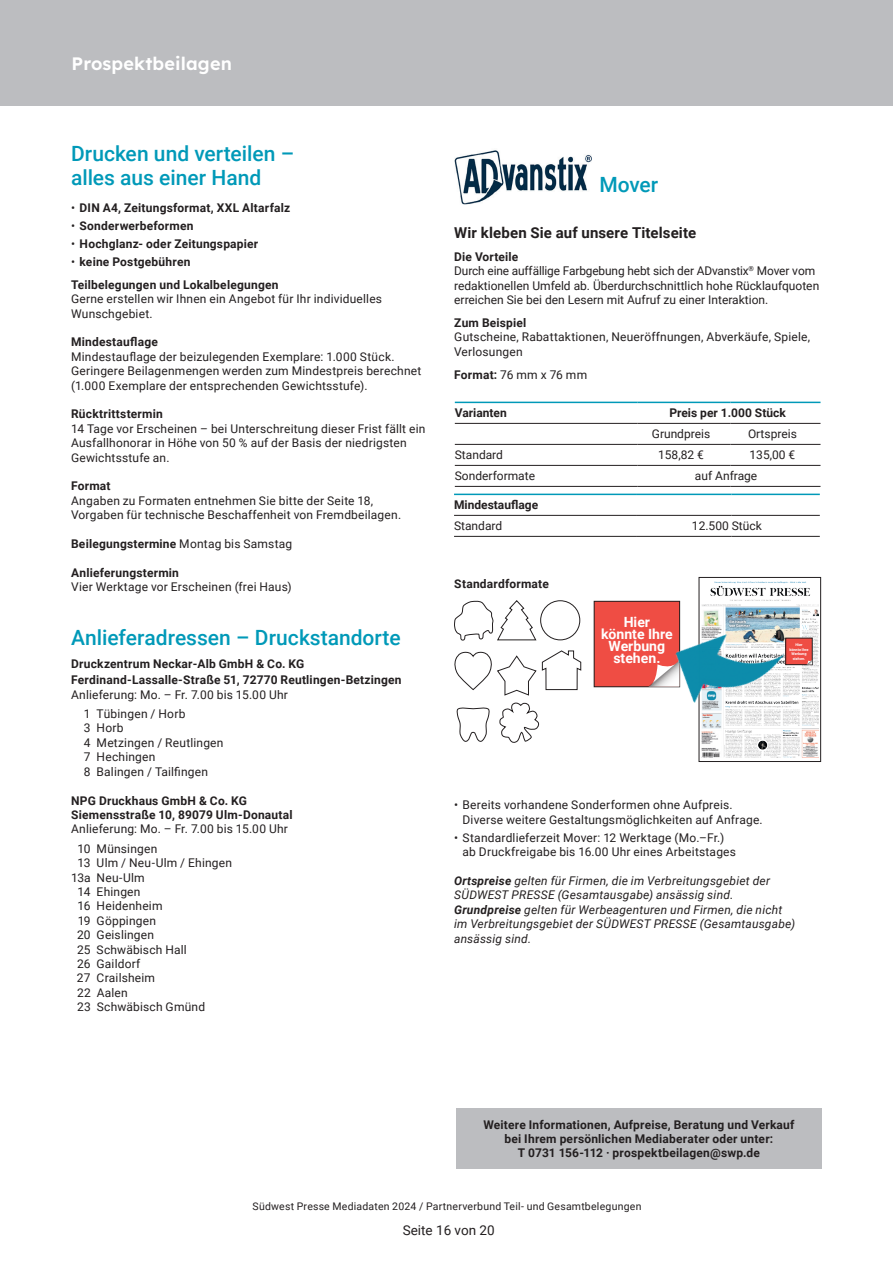
<style>
.page{position:relative;width:893px;height:1263px;background:#fff}
.page>*{position:absolute;margin:0;border:0;box-sizing:border-box;transform-origin:0 0}
.t1{font:500 21px/24px "Roboto";color:#0099b8}
.t2{font:600 18px "Lexend";letter-spacing:.01em;color:#fff}
.t3{font:700 15px "Roboto";letter-spacing:.01em;color:#231f20}
.t4{font:700 14.1px/12px "Roboto";color:#fff;text-align:center}
.t5{font:13.5px "Roboto";color:#231f20}
.t6{font:12px/14.4px "Roboto";letter-spacing:.015em;color:#231f20}
.t7{font:700 12px/14.4px "Roboto";letter-spacing:.015em;color:#231f20}
.t8{font:italic 12px/14.4px "Roboto";letter-spacing:.015em;color:#231f20}
.t9{font:10.5px "Roboto";letter-spacing:.02em;color:#231f20}
.t10{font:700 3.75px/4.5px "Roboto";color:#fff;text-align:center}
.s1{font-weight:400}
.s2{font-weight:700}
.s3{font-style:normal}
</style>
<div class="page">
<div style="left:0;top:0;width:893px;height:106px;background:#bcbdc0"></div>
<div style="left:594px;top:601px;width:86px;height:86px;background:#ef4d44"></div>
<div style="left:594px;top:601px;width:86px;height:86px;border:1px solid #231f20"></div>
<svg style="left:648px;top:664px;width:12px;height:23px"></svg>
<img style="left:701px;top:581px;width:117px;height:177px">
<div style="left:699px;top:577px;width:122px;height:185px;border:1px solid #231f20"></div>
<div style="left:786px;top:638px;width:26px;height:27px;background:#ef4d44"></div>
<div style="left:785px;top:638px;width:27px;height:27px;border:1px solid #231f20"></div>
<svg style="left:806px;top:660px;width:6px;height:4px"></svg>
<img style="left:660px;top:612px;width:124px;height:116px">
<hr style="left:455px;top:402px;width:183px;height:1px;background:#0099b8">
<hr style="left:638px;top:402px;width:92px;height:1px;background:#0099b8">
<hr style="left:730px;top:402px;width:90px;height:1px;background:#0099b8">
<hr style="left:455px;top:444px;width:183px;height:1px;background:#231f20">
<hr style="left:638px;top:444px;width:92px;height:1px;background:#231f20">
<hr style="left:730px;top:444px;width:90px;height:1px;background:#231f20">
<hr style="left:455px;top:465px;width:183px;height:1px;background:#231f20">
<hr style="left:638px;top:465px;width:92px;height:1px;background:#231f20">
<hr style="left:730px;top:465px;width:90px;height:1px;background:#231f20">
<hr style="left:455px;top:423px;width:183px;height:1px;background:#231f20">
<hr style="left:638px;top:423px;width:92px;height:1px;background:#231f20">
<hr style="left:730px;top:423px;width:90px;height:1px;background:#231f20">
<hr style="left:455px;top:486px;width:183px;height:1px;background:#231f20">
<hr style="left:638px;top:486px;width:92px;height:1px;background:#231f20">
<hr style="left:730px;top:486px;width:90px;height:1px;background:#231f20">
<svg style="left:454px;top:600px;width:127px;height:142px"></svg>
<div style="left:456px;top:1108px;width:366px;height:61px;background:#bcbdc0"></div>
<hr style="left:454px;top:494px;width:183px;height:1px;background:#0099b8">
<hr style="left:637px;top:494px;width:94px;height:1px;background:#0099b8">
<hr style="left:731px;top:494px;width:89px;height:1px;background:#0099b8">
<hr style="left:454px;top:536px;width:183px;height:1px;background:#231f20">
<hr style="left:637px;top:536px;width:94px;height:1px;background:#231f20">
<hr style="left:731px;top:536px;width:89px;height:1px;background:#231f20">
<hr style="left:454px;top:515px;width:183px;height:1px;background:#231f20">
<hr style="left:637px;top:515px;width:94px;height:1px;background:#231f20">
<hr style="left:731px;top:515px;width:89px;height:1px;background:#231f20">
<img style="left:454px;top:150px;width:138px;height:55px">
<h2 class="t2" style="left:71px;top:51px;width:162px">Prospektbeilagen</h2>
<h1 class="t1" style="left:71px;top:141px;width:225px">Drucken und verteilen – alles aus einer Hand</h1>
<p class="t7" style="left:71px;top:200px;width:221px"><span class="s1">•</span> DIN A4, Zeitungsformat, XXL Altarfalz</p>
<p class="t7" style="left:71px;top:218px;width:124px"><span class="s1">•</span> Sonderwerbeformen</p>
<p class="t7" style="left:71px;top:236px;width:189px"><span class="s1">•</span> Hochglanz- oder Zeitungspapier</p>
<p class="t7" style="left:71px;top:250px;width:209px;line-height:23px"><span class="s1">•</span> keine Postgebühren<br>Teilbelegungen und Lokalbelegungen</p>
<p class="t6" style="left:71px;top:291px;width:312px">Gerne erstellen wir Ihnen ein Angebot für Ihr individuelles<br>Wunschgebiet.</p>
<p class="t7" style="left:71px;top:334px;width:88px">Mindestauflage</p>
<p class="t6" style="left:71px;top:349px;width:352px">Mindestauflage der beizulegenden Exemplare: 1.000 Stück.<br>Geringere Beilagenmengen werden zum Mindestpreis berechnet (1.000 Exemplare der entsprechenden Gewichtsstufe).</p>
<p class="t7" style="left:71px;top:406px;width:93px">Rücktrittstermin</p>
<p class="t6" style="left:71px;top:421px;width:356px">14 Tage vor Erscheinen – bei Unterschreitung dieser Frist fällt ein<br>Ausfallhonorar in Höhe von 50 % auf der Basis der niedrigsten<br>Gewichtsstufe an.</p>
<p class="t7" style="left:71px;top:478px;width:41px">Format</p>
<p class="t6" style="left:71px;top:493px;width:332px">Angaben zu Formaten entnehmen Sie bitte der Seite 18,<br>Vorgaben für technische Beschaffenheit von Fremdbeilagen.</p>
<p class="t7" style="left:71px;top:536px;width:223px">Beilegungstermine <span class="s1">Montag bis Samstag</span></p>
<p class="t7" style="left:71px;top:565px;width:109px">Anlieferungstermin</p>
<p class="t6" style="left:71px;top:579px;width:222px">Vier Werktage vor Erscheinen (frei Haus)</p>
<h1 class="t1" style="left:71px;top:624px;width:331px">Anlieferadressen – Druckstandorte</h1>
<p class="t7" style="left:71px;top:655px;width:332px;line-height:16.5px">Druckzentrum Neckar-Alb GmbH &amp; Co. KG<br>Ferdinand-Lassalle-Straße 51, 72770 Reutlingen-Betzingen</p>
<p class="t6" style="left:84px;top:684px;width:206px;line-height:19.5px;text-indent:-13px">Anlieferung: Mo. – Fr. 7.00 bis 15.00 Uhr<br>1 Tübingen / Horb</p>
<p class="t6" style="left:84px;top:720px;width:141px">3 Horb<br>4 Metzingen / Reutlingen<br>7 Hechingen<br>8 Balingen / Tailfingen</p>
<p class="t7" style="left:71px;top:792px;width:223px">NPG Druckhaus GmbH &amp; Co. KG<br>Siemensstraße 10, 89079 Ulm-Donautal</p>
<p class="t6" style="left:78px;top:819px;width:212px;line-height:19.5px;text-indent:-6px">Anlieferung: Mo. – Fr. 7.00 bis 15.00 Uhr<br>10 Münsingen</p>
<p class="t6" style="left:78px;top:855px;width:156px">13 Ulm / Neu-Ulm / Ehingen</p>
<p class="t6" style="left:71px;top:870px;width:75px">13a Neu-Ulm</p>
<p class="t6" style="left:78px;top:884px;width:65px">14 Ehingen</p>
<p class="t6" style="left:78px;top:898px;width:86px">16 Heidenheim</p>
<p class="t6" style="left:78px;top:913px;width:80px">19 Göppingen</p>
<p class="t6" style="left:77px;top:927px;width:79px">20 Geislingen</p>
<p class="t6" style="left:77px;top:942px;width:111px">25 Schwäbisch Hall</p>
<p class="t6" style="left:77px;top:956px;width:65px">26 Gaildorf</p>
<p class="t6" style="left:77px;top:970px;width:80px">27 Crailsheim</p>
<p class="t6" style="left:77px;top:985px;width:52px">22 Aalen</p>
<p class="t6" style="left:77px;top:999px;width:130px">23 Schwäbisch Gmünd</p>
<h1 class="t1" style="left:599px;top:172px;width:60px">Mover</h1>
<p class="t3" style="left:454px;top:222px;width:243px">Wir kleben Sie auf unsere Titelseite</p>
<p class="t6" style="left:454px;top:249px;width:367px"><span class="s2">Die Vorteile<br></span>Durch eine auffällige Farbgebung hebt sich der ADvanstix<sup>®</sup> Mover vom redaktionellen Umfeld ab. Überdurchschnittlich hohe Rücklaufquoten erreichen Sie bei den Lesern mit Aufruf zu einer Interaktion.</p>
<p class="t7" style="left:454px;top:315px;width:74px">Zum Beispiel</p>
<p class="t6" style="left:454px;top:329px;width:357px">Gutscheine, Rabattaktionen, Neueröffnungen, Abverkäufe, Spiele,<br>Verlosungen</p>
<p class="t6" style="left:454px;top:367px;width:134px"><span class="s2">Format:</span> 76 mm x 76 mm</p>
<p class="t7" style="left:455px;top:405px;width:53px">Varianten</p>
<p class="t7" style="left:669px;top:405px;width:118px">Preis per 1.000 Stück</p>
<p class="t6" style="left:652px;top:426px;width:60px">Grundpreis</p>
<p class="t6" style="left:748px;top:426px;width:50px">Ortspreis</p>
<p class="t6" style="left:455px;top:447px;width:50px">Standard</p>
<p class="t6" style="left:658px;top:447px;width:47px">158,82 €</p>
<p class="t6" style="left:750px;top:447px;width:47px">135,00 €</p>
<p class="t6" style="left:455px;top:468px;width:82px">Sonderformate</p>
<p class="t6" style="left:695px;top:468px;width:64px">auf Anfrage</p>
<p class="t7" style="left:454px;top:497px;width:86px">Mindestauflage</p>
<p class="t6" style="left:454px;top:518px;width:50px">Standard</p>
<p class="t6" style="left:692px;top:518px;width:71px">12.500 Stück</p>
<p class="t7" style="left:454px;top:576px;width:96px">Standardformate</p>
<p class="t4" style="left:601px;top:615px;width:73px">Hier könnte Ihre<br>Werbung stehen.</p>
<p class="t10" style="left:789px;top:642px;width:21px">Hier könnte Ihre<br>Werbung stehen.</p>
<p class="t6" style="left:463px;top:797px;width:302px;text-indent:-9px">• Bereits vorhandene Sonderformen ohne Aufpreis.<br>Diverse weitere Gestaltungsmöglichkeiten auf Anfrage.</p>
<p class="t6" style="left:463px;top:830px;width:275px;text-indent:-9px">• Standardlieferzeit Mover: 12 Werktage (Mo.–Fr.) ab Druckfreigabe bis 16.00 Uhr eines Arbeitstages</p>
<p class="t8" style="left:454px;top:873px;width:343px"><span class="s2">Ortspreise</span> gelten für Firmen, die im Verbreitungsgebiet der SÜDWEST PRESSE (Gesamtausgabe) ansässig sind<span class="s3">.<br></span><span class="s2">Grundpreise</span> gelten für Werbeagenturen und Firmen, die nicht im Verbreitungsgebiet der SÜDWEST PRESSE (Gesamtausgabe) ansässig sind.</p>
<p class="t7" style="left:483px;top:1117px;width:312px;text-align:center">Weitere Informationen, Aufpreise, Beratung und Verkauf bei Ihrem persönlichen Mediaberater oder unter:<br>T 0731 156-112 · prospektbeilagen@swp.de</p>
<p class="t9" style="left:253px;top:1199px;width:390px">Südwest Presse Mediadaten 2024 / Partnerverbund Teil- und Gesamtbelegungen</p>
<p class="t5" style="left:403px;top:1220px;width:93px">Seite 16 von 20</p>
</div>
